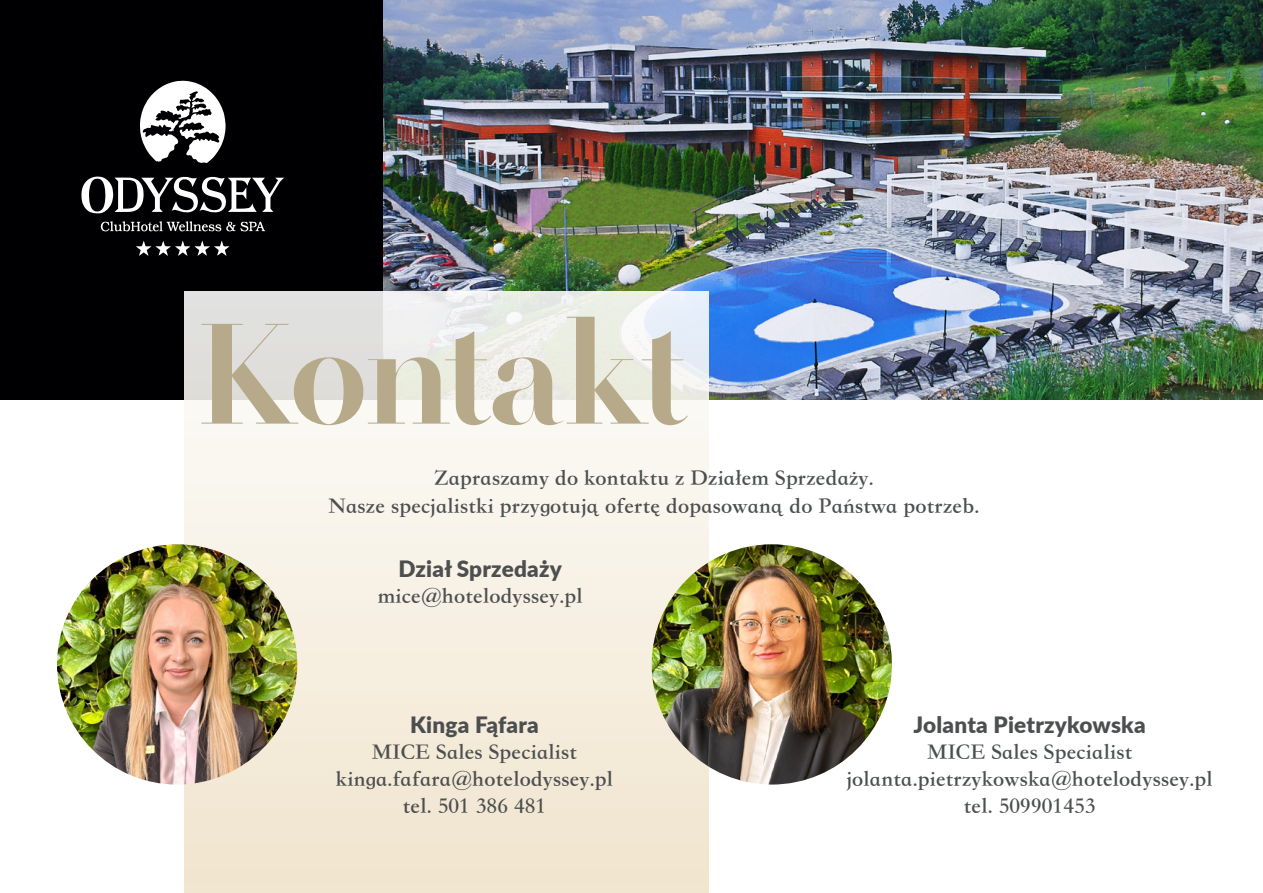
<style>
.page{position:relative;width:1263px;height:893px;background:#fff}
.page>*{position:absolute;margin:0;border:0;box-sizing:border-box;transform-origin:0 0}
.t1{font:142.5px "LT Afficher Neue Bold Display";letter-spacing:-.02em;color:#b6aa8a}
.t2{font:22.5px "ST Songti SC Bold";letter-spacing:.01em;color:#4c4f50}
.t3{font:900 22.5px "Lato";letter-spacing:.01em;color:#4c4f50}
</style>
<div class="page">
<img style="left:383px;top:0;width:880px;height:400px">
<div style="left:0;top:0;width:383px;height:400px;background:#000002"></div>
<svg style="left:140px;top:81px;width:86px;height:82px"></svg>
<svg style="left:136px;top:241px;width:93px;height:15px"></svg>
<svg style="left:81px;top:176px;width:203px;height:37px"></svg>
<svg style="left:101px;top:221px;width:164px;height:11px"></svg>
<svg style="left:185px;top:291px;width:523px;height:602px"></svg>
<img style="left:57px;top:544px;width:240px;height:240px;border-radius:120px">
<img style="left:652px;top:544px;width:240px;height:240px;border-radius:120px">
<p class="t1" style="left:199px;top:286px;width:490px">Kontakt</p>
<p class="t2" style="left:434px;top:465px;width:441px">Zapraszamy do kontaktu z Działem Sprzedaży.</p>
<p class="t2" style="left:328px;top:493px;width:652px">Nasze specjalistki przygotują ofertę dopasowaną do Państwa potrzeb.</p>
<p class="t3" style="left:398px;top:552px;width:165px">Dział Sprzedaży</p>
<p class="t2" style="left:378px;top:583px;width:206px">mice@hotelodyssey.pl</p>
<p class="t3" style="left:410px;top:707px;width:130px">Kinga Fąfara</p>
<p class="t2" style="left:372px;top:738px;width:207px">MICE Sales Specialist</p>
<p class="t2" style="left:336px;top:765px;width:278px">kinga.fafara@hotelodyssey.pl</p>
<p class="t2" style="left:403px;top:792px;width:145px">tel. 501 386 481</p>
<p class="t3" style="left:913px;top:707px;width:234px">Jolanta Pietrzykowska</p>
<p class="t2" style="left:927px;top:738px;width:207px">MICE Sales Specialist</p>
<p class="t2" style="left:847px;top:765px;width:367px">jolanta.pietrzykowska@hotelodyssey.pl</p>
<p class="t2" style="left:964px;top:792px;width:133px">tel. 509901453</p>
</div>
